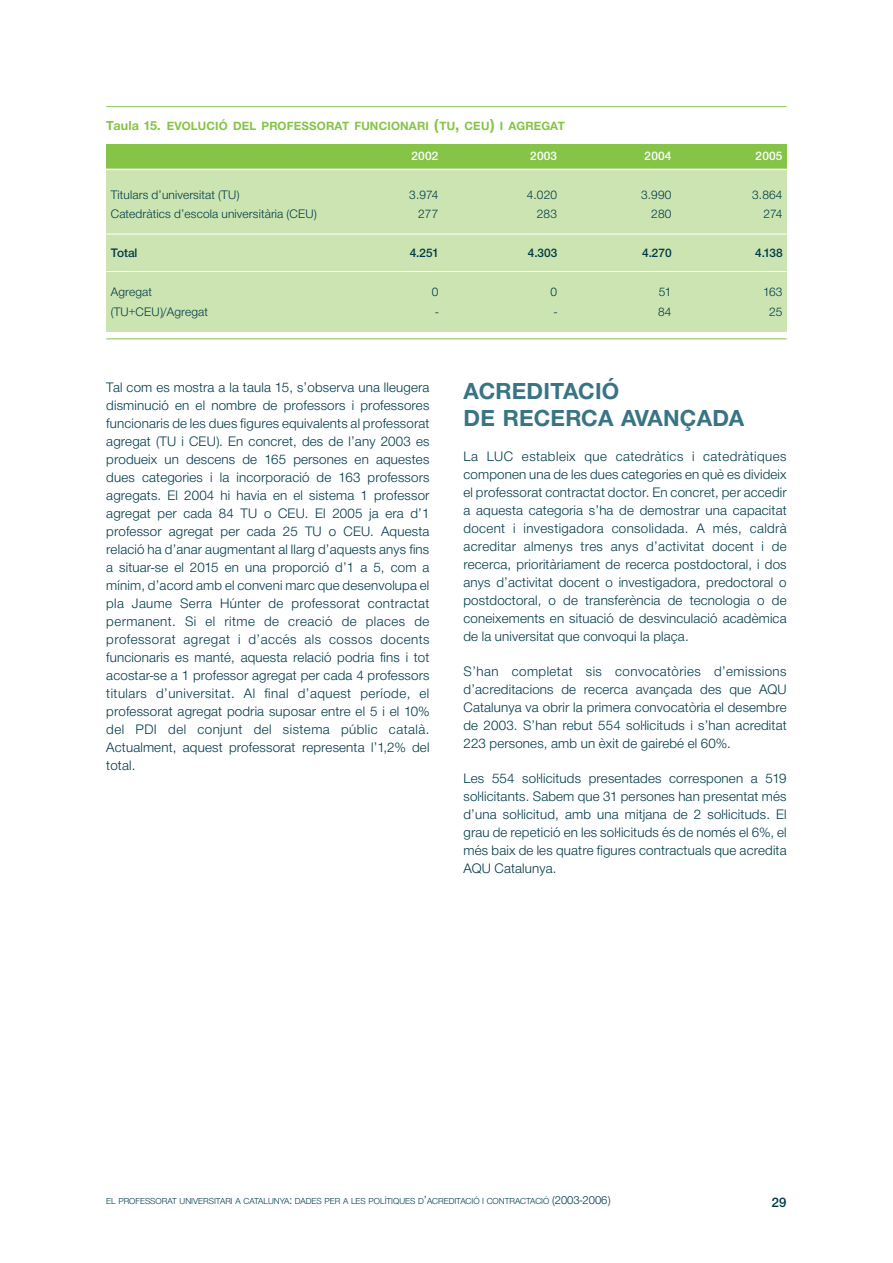
<style>
.page{position:relative;width:893px;height:1263px;background:#fff}
.page>*{position:absolute;margin:0;border:0;box-sizing:border-box;transform-origin:0 0}
.t1{font:24px/27px "NH75";letter-spacing:.01em;color:#387484}
.t2{font:14.25px/18px "NH45";letter-spacing:.01em;color:#003a49;text-align:justify}
.t3{font:14.25px "NH65";color:#003a49}
.t4{font:12.75px "NH45";letter-spacing:.01em;color:#003a49}
.t5{font:12.75px "NH65";letter-spacing:-.005em;color:#003a49}
.t6{font:12.75px "NH65";letter-spacing:.01em;color:#fff}
.t7{font:12.3px "NH75";letter-spacing:.015em;color:#85c446}
.t8{font:9px "NH45";color:#003a49}
.s1{font-size:13.5px}
.s2{font-size:16.5px}
.s3{font-size:12px}
</style>
<div class="page">
<div style="left:106px;top:144px;width:681px;height:188px;background:#cce4b1"></div>
<div style="left:106px;top:144px;width:681px;height:25px;background:#85c446"></div>
<hr style="left:106px;top:169px;width:681px;height:1px;background:#fff">
<hr style="left:106px;top:106px;width:681px;height:1px;background:#85c446">
<hr style="left:106px;top:338px;width:681px;height:1px;background:#85c446">
<hr style="left:106px;top:234px;width:681px;height:1px;background:#fff">
<hr style="left:106px;top:271px;width:681px;height:1px;background:#fff">
<p class="t7" style="left:106px;top:121px;width:460px"><span class="s1">Taula 15.</span> EVOLUCIÓ DEL PROFESSORAT FUNCIONARI <span class="s2">(</span>TU<span class="s2">,</span> CEU<span class="s2">)</span> I AGREGAT</p>
<p class="t6" style="left:411px;top:151px;width:28px">2002</p>
<p class="t6" style="left:530px;top:151px;width:28px">2003</p>
<p class="t6" style="left:645px;top:151px;width:28px">2004</p>
<p class="t6" style="left:756px;top:151px;width:28px">2005</p>
<p class="t4" style="left:111px;top:190px;width:130px">Titulars d’universitat (TU)</p>
<p class="t4" style="left:409px;top:190px;width:31px">3.974</p>
<p class="t4" style="left:527px;top:190px;width:32px">4.020</p>
<p class="t4" style="left:641px;top:190px;width:32px">3.990</p>
<p class="t4" style="left:752px;top:190px;width:32px">3.864</p>
<p class="t4" style="left:111px;top:210px;width:207px">Catedràtics d’escola universitària (CEU)</p>
<p class="t4" style="left:418px;top:210px;width:22px">277</p>
<p class="t4" style="left:537px;top:210px;width:22px">283</p>
<p class="t4" style="left:651px;top:210px;width:22px">280</p>
<p class="t4" style="left:763px;top:210px;width:20px">274</p>
<p class="t5" style="left:111px;top:249px;width:28px">Total</p>
<p class="t5" style="left:410px;top:249px;width:30px">4.251</p>
<p class="t5" style="left:528px;top:249px;width:31px">4.303</p>
<p class="t5" style="left:642px;top:249px;width:31px">4.270</p>
<p class="t5" style="left:755px;top:249px;width:29px">4.138</p>
<p class="t4" style="left:111px;top:288px;width:43px">Agregat</p>
<p class="t4" style="left:432px;top:288px;width:8px">0</p>
<p class="t4" style="left:550px;top:288px;width:8px">0</p>
<p class="t4" style="left:659px;top:288px;width:14px">51</p>
<p class="t4" style="left:763px;top:288px;width:21px">163</p>
<p class="t4" style="left:111px;top:307px;width:99px">(TU+CEU)/Agregat</p>
<p class="t4" style="left:435px;top:307px;width:4px">-</p>
<p class="t4" style="left:554px;top:307px;width:4px">-</p>
<p class="t4" style="left:658px;top:307px;width:15px">84</p>
<p class="t4" style="left:769px;top:307px;width:15px">25</p>
<p class="t2" style="left:106px;top:380px;width:325px">Tal com es mostra a la taula 15, s’observa una lleugera disminució en el nombre de professors i professores funcionaris de les dues figures equivalents al professorat agregat (TU i CEU). En concret, des de l’any 2003 es produeix un descens de 165 persones en aquestes dues categories i la incorporació de 163 professors agregats. El 2004 hi havia en el sistema 1 professor agregat per cada 84 TU o CEU. El 2005 ja era d’1 professor agregat per cada 25 TU o CEU. Aquesta relació ha d’anar augmentant al llarg d’aquests anys fins a situar-se el 2015 en una proporció d’1 a 5, com a mínim, d’acord amb el conveni marc que desenvolupa el pla Jaume Serra Húnter de professorat contractat permanent. Si el ritme de creació de places de professorat agregat i d’accés als cossos docents funcionaris es manté, aquesta relació podria fins i tot acostar-se a 1 professor agregat per cada 4 professors titulars d’universitat. Al final d’aquest període, el professorat agregat podria suposar entre el 5 i el 10% del PDI del conjunt del sistema públic català.<br>Actualment, aquest professorat representa l’1,2% del total.</p>
<h1 class="t1" style="left:463px;top:379px;width:282px">ACREDITACIÓ<br>DE RECERCA AVANÇADA</h1>
<p class="t2" style="left:463px;top:448px;width:325px">La LUC estableix que catedràtics i catedràtiques componen una de les dues categories en què es divideix el professorat contractat doctor. En concret, per accedir a aquesta categoria s’ha de demostrar una capacitat docent i investigadora consolidada. A més, caldrà acreditar almenys tres anys d’activitat docent i de recerca, prioritàriament de recerca postdoctoral, i dos anys d’activitat docent o investigadora, predoctoral o postdoctoral, o de transferència de tecnologia o de coneixements en situació de desvinculació acadèmica de la universitat que convoqui la plaça.</p>
<p class="t2" style="left:463px;top:663px;width:325px">S’han completat sis convocatòries d’emissions d’acreditacions de recerca avançada des que AQU Catalunya va obrir la primera convocatòria el desembre de 2003. S’han rebut 554 sol·licituds i s’han acreditat 223 persones, amb un èxit de gairebé el 60%.</p>
<p class="t2" style="left:463px;top:770px;width:325px">Les 554 sol·licituds presentades corresponen a 519 sol·licitants. Sabem que 31 persones han presentat més d’una sol·licitud, amb una mitjana de 2 sol·licituds. El grau de repetició en les sol·licituds és de només el 6%, el més baix de les quatre figures contractuals que acredita AQU Catalunya.</p>
<p class="t8" style="left:106px;top:1198px;width:505px">EL PROFESSORAT UNIVERSITARI A CATALUNYA<span class="s3">:</span> DADES PER A LES POLÍTIQUES D<span class="s3">’</span>ACREDITACIÓ I CONTRACTACIÓ <span class="s3">(2003-2006)</span></p>
<p class="t3" style="left:772px;top:1197px;width:16px">29</p>
</div>
